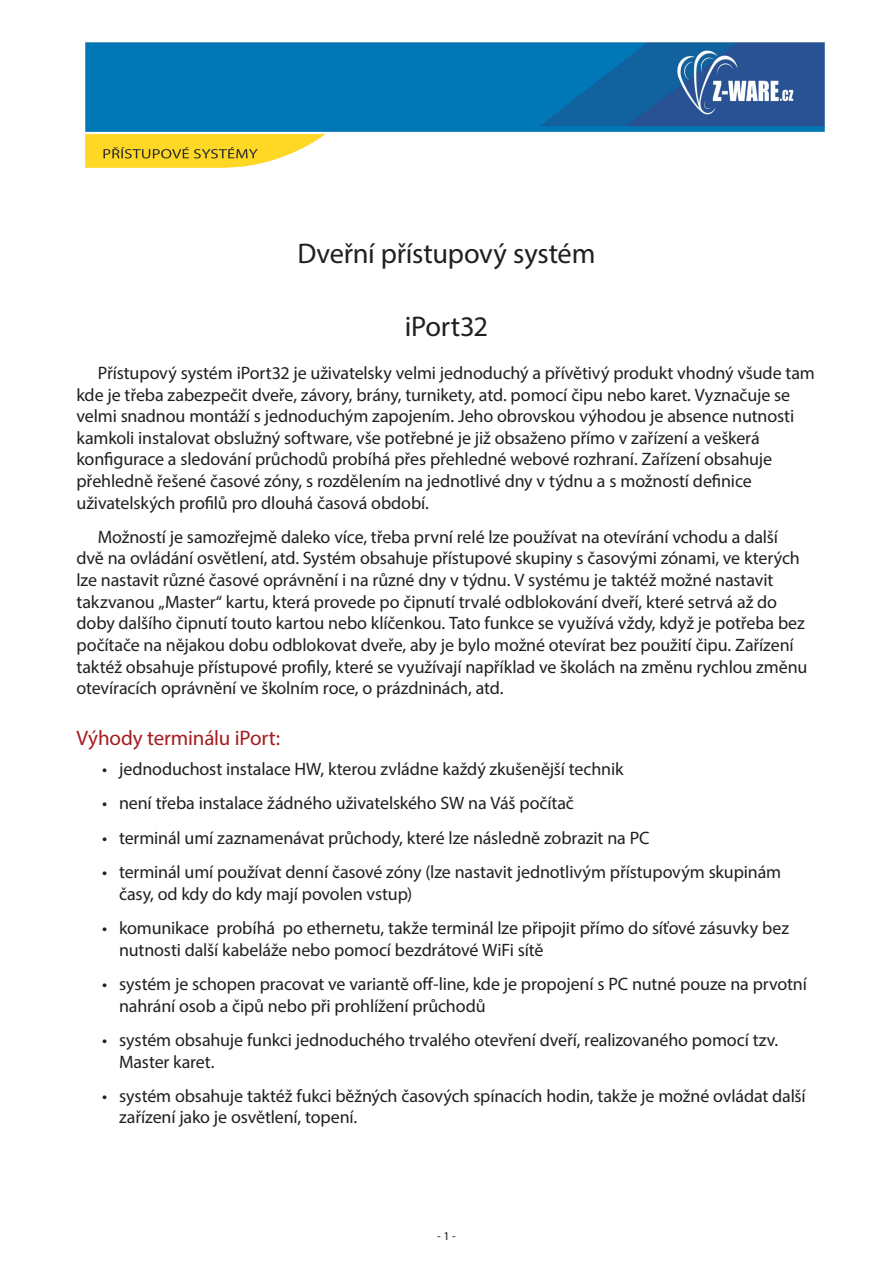
<style>
.page{position:relative;width:893px;height:1263px;background:#fff}
.page>*{position:absolute;margin:0;border:0;box-sizing:border-box;transform-origin:0 0}
.Nadpis-hlavní{font:28.5px "Myriad Pro";letter-spacing:-.01em;color:#231f20}
.Nadpis-oddíl{font:21px "Myriad Pro";letter-spacing:-.005em;color:#a61c1f}
.Text{font:18px/21.6px "Myriad Pro";letter-spacing:-.01em;color:#231f20}
.t1{font:12px "Myriad Pro";color:#231f20}
</style>
<div class="page">
<img style="left:85px;top:43px;width:740px;height:88px">
<img style="left:85px;top:134px;width:240px;height:34px">
<p class="Nadpis-hlavní" style="left:298px;top:235px;width:299px">Dveřní přístupový systém</p>
<p class="Nadpis-hlavní" style="left:405px;top:309px;width:85px">iPort32</p>
<p class="Text" style="left:77px;top:362px;width:740px;text-indent:21px">Přístupový systém iPort32 je uživatelsky velmi jednoduchý a přívětivý produkt vhodný všude tam kde je třeba zabezpečit dveře, závory, brány, turnikety, atd. pomocí čipu nebo karet. Vyznačuje se velmi snadnou montáží s jednoduchým zapojením. Jeho obrovskou výhodou je absence nutnosti kamkoli instalovat obslužný software, vše potřebné je již obsaženo přímo v zařízení a veškerá konfigurace a sledování průchodů probíhá přes přehledné webové rozhraní. Zařízení obsahuje přehledně řešené časové zóny, s rozdělením na jednotlivé dny v týdnu a s možností definice uživatelských profilů pro dlouhá časová období.</p>
<p class="Text" style="left:77px;top:526px;width:732px;text-indent:21px">Možností je samozřejmě daleko více, třeba první relé lze používat na otevírání vchodu a další dvě na ovládání osvětlení, atd. Systém obsahuje přístupové skupiny s časovými zónami, ve kterých lze nastavit různé časové oprávnění i na různé dny v týdnu. V systému je taktéž možné nastavit takzvanou „Master“ kartu, která provede po čipnutí trvalé odblokování dveří, které setrvá až do doby dalšího čipnutí touto kartou nebo klíčenkou. Tato funkce se využívá vždy, když je potřeba bez počítače na nějakou dobu odblokovat dveře, aby je bylo možné otevírat bez použití čipu. Zařízení taktéž obsahuje přístupové profily, které se využívají například ve školách na změnu rychlou změnu otevíracích oprávnění ve školním roce, o prázdninách, atd.</p>
<p class="Nadpis-oddíl" style="left:77px;top:725px;width:205px">Výhody terminálu iPort:</p>
<p class="Text" style="left:102px;top:758px;width:523px">• jednoduchost instalace HW, kterou zvládne každý zkušenější technik</p>
<p class="Text" style="left:102px;top:792px;width:473px">• není třeba instalace žádného uživatelského SW na Váš počítač</p>
<p class="Text" style="left:102px;top:826px;width:549px">• terminál umí zaznamenávat průchody, které lze následně zobrazit na PC</p>
<p class="Text" style="left:119px;top:861px;width:664px;text-indent:-17px">• terminál umí používat denní časové zóny (lze nastavit jednotlivým přístupovým skupinám časy, od kdy do kdy mají povolen vstup)</p>
<p class="Text" style="left:119px;top:917px;width:671px;text-indent:-17px">• komunikace probíhá po ethernetu, takže terminál lze připojit přímo do síťové zásuvky bez nutnosti další kabeláže nebo pomocí bezdrátové WiFi sítě</p>
<p class="Text" style="left:119px;top:973px;width:689px;text-indent:-17px">• systém je schopen pracovat ve variantě off-line, kde je propojení s PC nutné pouze na prvotní nahrání osob a čipů nebo při prohlížení průchodů</p>
<p class="Text" style="left:119px;top:1029px;width:661px;text-indent:-17px">• systém obsahuje funkci jednoduchého trvalého otevření dveří, realizovaného pomocí tzv.<br>Master karet.</p>
<p class="Text" style="left:119px;top:1085px;width:688px;text-indent:-17px">• systém obsahuje taktéž fukci běžných časových spínacích hodin, takže je možné ovládat další zařízení jako je osvětlení, topení.</p>
<p class="t1" style="left:437px;top:1228px;width:20px">- 1 -</p>
</div>
